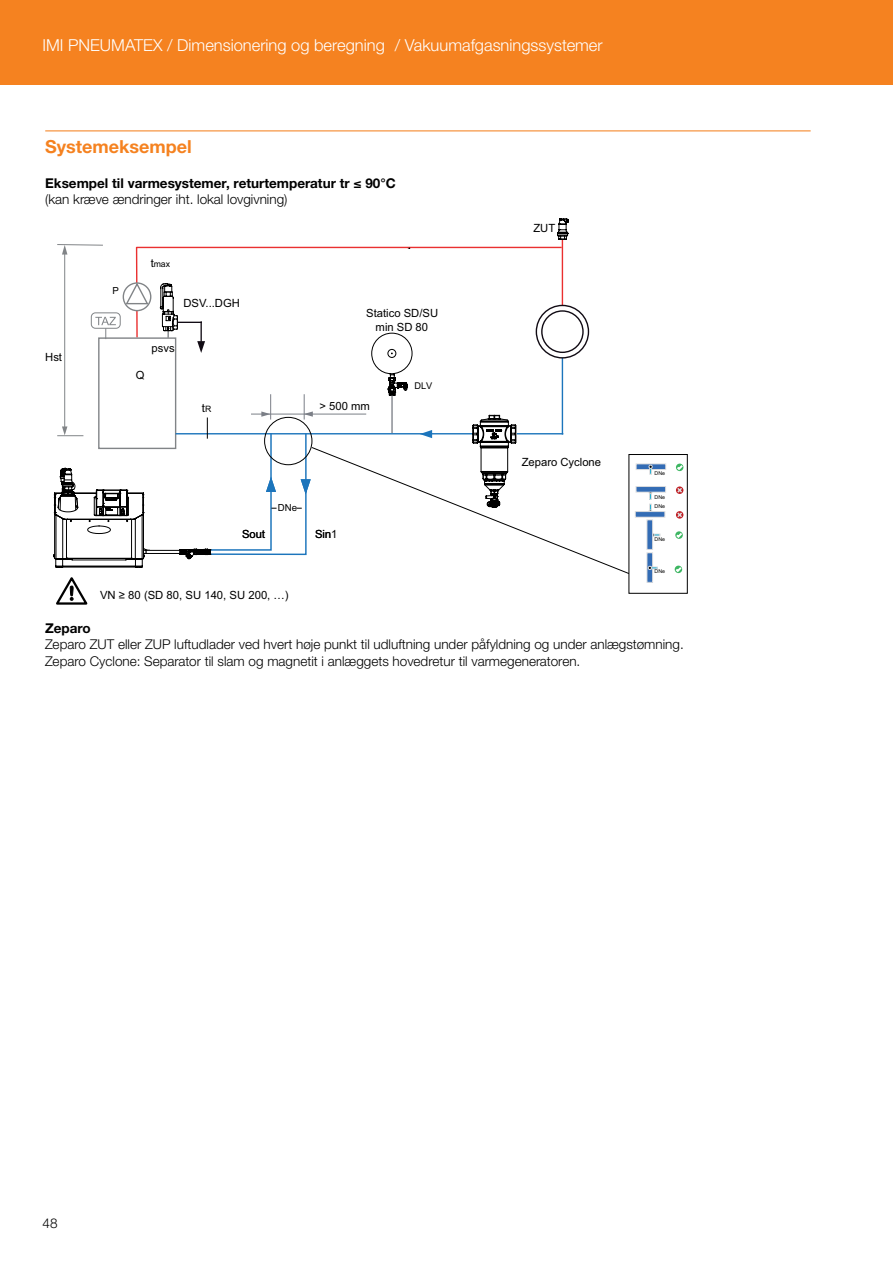
<style>
.page{position:relative;width:893px;height:1263px;background:#fff}
.page>*{position:absolute;margin:0;border:0;box-sizing:border-box;transform-origin:0 0}
.t1{font:700 18px "Helvetica Neue LTW1 G";color:#f58220}
.t2{font:300 16.5px "Helvetica Neue LTW1 G";color:#fff}
.t3{font:300 13.5px/16.5px "Helvetica Neue LTW1 G";color:#000}
.t4{font:700 13.5px "Helvetica Neue LTW1 G";color:#000}
.t5{font:11.7px "Arial";color:#000}
.t6{font:11.25px/13.6px "Arial";color:#000;text-align:center}
.t7{font:9.75px "Arial";color:#000}
.t8{font:9.3px "Arial";color:#000}
.t9{font:8.7px "Arial";color:#000}
.t10{font:5.25px "Arial";color:#000}
.t11{font:4.05px "Arial";color:#000}
.s1{font-size:11.25px}
.s2{font-size:8.7px}
</style>
<div class="page">
<div style="left:0;top:0;width:893px;height:85px;background:#f58220"></div>
<hr style="left:45px;top:130px;width:766px;height:1px;background:#f58220">
<svg style="left:536px;top:305px;width:52px;height:53px"></svg>
<div style="left:542px;top:311px;width:41px;height:41px;background:#fff;border-radius:50%"></div>
<div style="left:541px;top:310px;width:43px;height:43px;border:1px solid #110b14;border-radius:50%"></div>
<svg style="left:54px;top:218px;width:515px;height:349px"></svg>
<svg style="left:56px;top:577px;width:32px;height:28px"></svg>
<svg style="left:264px;top:417px;width:365px;height:157px"></svg>
<svg style="left:631px;top:593px;width:45px;height:1px"></svg>
<div style="left:636px;top:464px;width:30px;height:5px;background:#336cb5"></div>
<div style="left:636px;top:464px;width:30px;height:6px;border:1px solid #dcdddf"></div>
<svg style="left:649px;top:465px;width:3px;height:9px"></svg>
<div style="left:636px;top:486px;width:30px;height:6px;background:#336cb5"></div>
<div style="left:636px;top:486px;width:30px;height:6px;border:1px solid #dcdddf"></div>
<div style="left:635px;top:511px;width:30px;height:6px;background:#336cb5"></div>
<div style="left:635px;top:511px;width:30px;height:6px;border:1px solid #dcdddf"></div>
<svg style="left:646px;top:490px;width:14px;height:47px"></svg>
<div style="left:647px;top:520px;width:6px;height:29px;background:#336cb5"></div>
<div style="left:647px;top:520px;width:6px;height:29px;border:1px solid #dcdddf"></div>
<div style="left:647px;top:553px;width:6px;height:29px;background:#336cb5"></div>
<div style="left:647px;top:553px;width:6px;height:29px;border:1px solid #dcdddf"></div>
<svg style="left:648px;top:566px;width:9px;height:4px"></svg>
<svg style="left:676px;top:486px;width:8px;height:8px"></svg>
<svg style="left:676px;top:463px;width:8px;height:9px"></svg>
<svg style="left:674px;top:565px;width:9px;height:9px"></svg>
<svg style="left:675px;top:531px;width:8px;height:8px"></svg>
<svg style="left:676px;top:511px;width:8px;height:8px"></svg>
<p class="t2" style="left:43px;top:35px;width:344px">IMI PNEUMATEX / Dimensionering og beregning</p>
<p class="t2" style="left:395px;top:35px;width:209px">/ Vakuumafgasningssystemer</p>
<p class="t2" style="left:45px;top:37px;width:357px">IMI PNEUMATEX / Vandbehandling / Simply Vento</p>
<h1 class="t1" style="left:45px;top:135px;width:148px">Systemeksempel</h1>
<p class="t4" style="left:45px;top:175px;width:352px">Eksempel til varmesystemer, returtemperatur tr ≤ 90°C</p>
<p class="t3" style="left:45px;top:191px;width:244px">(kan kræve ændringer iht. lokal lovgivning)</p>
<p class="t6" style="left:45px;top:350px;width:18px">Hst</p>
<p class="t7" style="left:113px;top:284px;width:8px">P</p>
<p class="t9" style="left:151px;top:258px;width:21px"><span class="s1">t</span>max</p>
<p class="t6" style="left:183px;top:296px;width:58px">DSV...DGH</p>
<p class="t6" style="left:136px;top:368px;width:10px">Q</p>
<p class="t6" style="left:152px;top:341px;width:25px">psvs</p>
<p class="t5" style="left:202px;top:400px;width:11px">t<span class="s2">R</span></p>
<p class="t6" style="left:366px;top:307px;width:73px">Statico SD/SU min SD 80</p>
<p class="t6" style="left:320px;top:399px;width:52px">&gt; 500 mm</p>
<p class="t8" style="left:414px;top:379px;width:19px">DLV</p>
<p class="t7" style="left:278px;top:501px;width:21px">DNe</p>
<p class="t6" style="left:242px;top:527px;width:25px">Sout</p>
<p class="t6" style="left:315px;top:527px;width:24px">Sin1</p>
<p class="t6" style="left:100px;top:588px;width:190px">VN ≥ 80 (SD 80, SU 140, SU 200, …)</p>
<p class="t6" style="left:533px;top:221px;width:23px">ZUT</p>
<p class="t6" style="left:522px;top:455px;width:81px">Zeparo Cyclone</p>
<p class="t10" style="left:655px;top:470px;width:12px">DNe</p>
<p class="t10" style="left:655px;top:493px;width:12px">DNe</p>
<p class="t11" style="left:651px;top:502px;width:10px">DNe</p>
<p class="t10" style="left:655px;top:502px;width:12px">DNe</p>
<p class="t10" style="left:655px;top:536px;width:12px">DNe</p>
<p class="t10" style="left:655px;top:568px;width:12px">DNe</p>
<p class="t4" style="left:45px;top:619px;width:47px">Zeparo</p>
<p class="t3" style="left:45px;top:636px;width:640px">Zeparo ZUT eller ZUP luftudlader ved hvert høje punkt til udluftning under påfyldning og under anlægstømning.<br>Zeparo Cyclone: Separator til slam og magnetit i anlæggets hovedretur til varmegeneratoren.</p>
<p class="t3" style="left:43px;top:1215px;width:17px">48</p>
</div>
